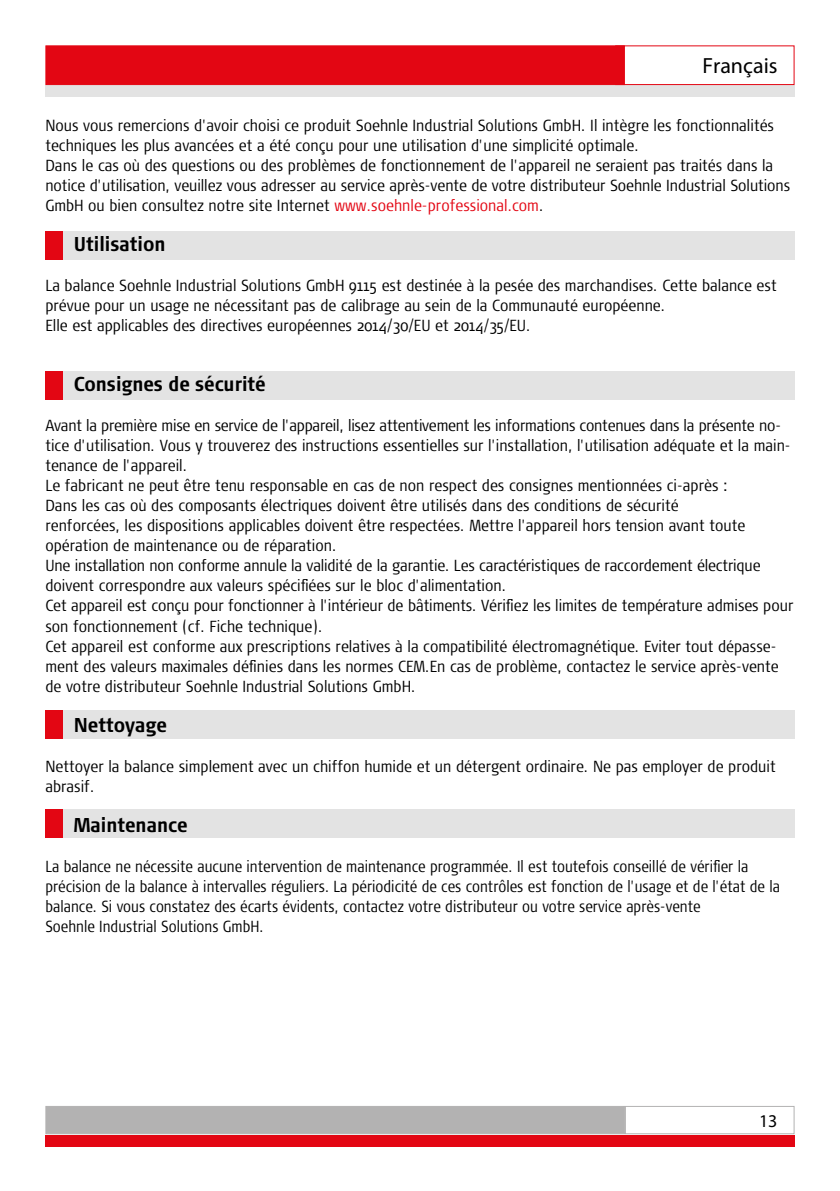
<style>
.page{position:relative;width:840px;height:1191px;background:#fff}
.page>*{position:absolute;margin:0;border:0;box-sizing:border-box;transform-origin:0 0}
.t1{font:22px "Myriad Pro";color:#000}
.t2{font:700 condensed 20px "Signa Pro";color:#000}
.t3{font:18px "Myriad Pro";color:#000}
.t4{font:300 condensed 16px/20px "Signa Pro";color:#000}
.t5{font:300 condensed 16px/20px "Signa Pro";color:#000;scale:.95 1}
.s1{color:#e30613}
</style>
<div class="page">
<div style="left:45px;top:85px;width:749px;height:11px;background:#e3e3e3"></div>
<div style="left:45px;top:45px;width:579px;height:40px;background:#e30613;border:1px solid #e30613"></div>
<div style="left:615px;top:45px;width:179px;height:40px;border:1px solid #e30613"></div>
<div style="left:45px;top:1106px;width:579px;height:28px;background:#b3b2b2"></div>
<div style="left:624px;top:1106px;width:170px;height:28px;border:1px solid #b3b2b2"></div>
<div style="left:62px;top:371px;width:732px;height:28px;background:#e3e3e3"></div>
<div style="left:45px;top:371px;width:17px;height:28px;background:#e30613"></div>
<div style="left:62px;top:710px;width:732px;height:28px;background:#e3e3e3"></div>
<div style="left:45px;top:710px;width:17px;height:28px;background:#e30613"></div>
<div style="left:62px;top:809px;width:732px;height:29px;background:#e3e3e3"></div>
<div style="left:45px;top:809px;width:17px;height:29px;background:#e30613"></div>
<div style="left:62px;top:231px;width:732px;height:28px;background:#e3e3e3"></div>
<div style="left:45px;top:231px;width:17px;height:28px;background:#e30613"></div>
<div style="left:45px;top:1135px;width:749px;height:11px;background:#e30613"></div>
<h1 class="t1" style="left:702px;top:52px;width:77px">Français</h1>
<p class="t4" style="left:45px;top:116px;width:745px">Nous vous remercions d'avoir choisi ce produit Soehnle Industrial Solutions GmbH. Il intègre les fonctionnalités techniques les plus avancées et a été conçu pour une utilisation d'une simplicité optimale.<br>Dans le cas où des questions ou des problèmes de fonctionnement de l'appareil ne seraient pas traités dans la notice d'utilisation, veuillez vous adresser au service après-vente de votre distributeur Soehnle Industrial Solutions GmbH ou bien consultez notre site Internet <span class="s1">www.soehnle-professional.com</span>.</p>
<p class="t2" style="left:74px;top:232px;width:93px">Utilisation</p>
<p class="t4" style="left:45px;top:276px;width:732px">La balance Soehnle Industrial Solutions GmbH 9115 est destinée à la pesée des marchandises. Cette balance est prévue pour un usage ne nécessitant pas de calibrage au sein de la Communauté européenne.<br>Elle est applicables des directives européennes 2014/30/EU et 2014/35/EU.</p>
<p class="t2" style="left:74px;top:372px;width:193px">Consignes de sécurité</p>
<p class="t4" style="left:45px;top:416px;width:749px">Avant la première mise en service de l'appareil, lisez attentivement les informations contenues dans la présente no&shy;tice d'utilisation. Vous y trouverez des instructions essentielles sur l'installation, l'utilisation adéquate et la main&shy;tenance de l'appareil.<br>Le fabricant ne peut être tenu responsable en cas de non respect des consignes mentionnées ci-après :<br>Dans les cas où des composants électriques doivent être utilisés dans des conditions de sécurité<br>renforcées, les dispositions applicables doivent être respectées. Mettre l'appareil hors tension avant toute opération de maintenance ou de réparation.<br>Une installation non conforme annule la validité de la garantie. Les caractéristiques de raccordement électrique doivent correspondre aux valeurs spécifiées sur le bloc d'alimentation.<br>Cet appareil est conçu pour fonctionner à l'intérieur de bâtiments. Vérifiez les limites de température admises pour son fonctionnement (cf. Fiche technique).<br>Cet appareil est conforme aux prescriptions relatives à la compatibilité électromagnétique. Eviter tout dépasse&shy;ment des valeurs maximales définies dans les normes CEM.En cas de problème, contactez le service après-vente de votre distributeur Soehnle Industrial Solutions GmbH.</p>
<p class="t2" style="left:74px;top:712px;width:95px">Nettoyage</p>
<p class="t4" style="left:45px;top:756px;width:731px">Nettoyer la balance simplement avec un chiffon humide et un détergent ordinaire. Ne pas employer de produit abrasif.</p>
<p class="t2" style="left:74px;top:812px;width:115px">Maintenance</p>
<p class="t5" style="left:45px;top:856px;width:774px">La balance ne nécessite aucune intervention de maintenance programmée. Il est toutefois conseillé de vérifier la précision de la balance à intervalles réguliers. La périodicité de ces contrôles est fonction de l'usage et de l'état de la balance. Si vous constatez des écarts évidents, contactez votre distributeur ou votre service après-vente<br>Soehnle Industrial Solutions GmbH.</p>
<p class="t3" style="left:758px;top:1109px;width:20px">13</p>
</div>
